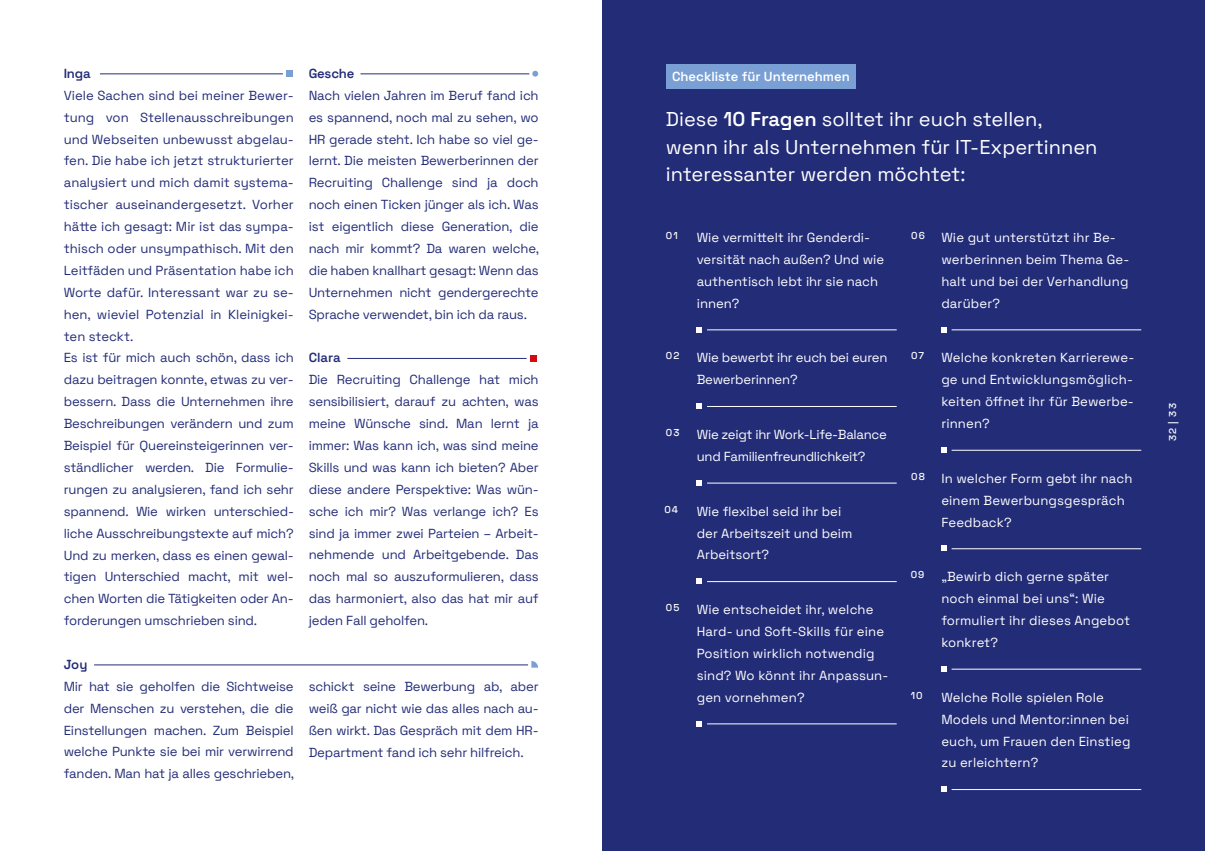
<style>
.page{position:relative;width:1205px;height:851px;background:#fff}
.page>*{position:absolute;margin:0;border:0;box-sizing:border-box;transform-origin:0 0}
.t1{font:20px/27.5px "Space Grotesk";color:#fff}
.t2{font:13.12px/21.9px "Space Grotesk";letter-spacing:-.015em;color:#232c77;text-align:justify}
.t3{font:13.12px/21.9px "Space Grotesk";letter-spacing:.01em;color:#fff}
.t4{font:13.12px/21.9px "Space Grotesk";letter-spacing:-.02em;color:#fff}
.t5{font:13.12px/21.9px "Space Grotesk";letter-spacing:-.015em;color:#fff}
.t6{font:600 13.12px "Space Grotesk";color:#fff}
.t7{font:600 13.12px "Space Grotesk";letter-spacing:-.015em;color:#232c77}
.t8{font:500 10px "Space Grotesk";letter-spacing:.1em;color:#fff}
.s1{font-weight:600}
</style>
<div class="page">
<hr style="left:100px;top:74px;width:183px;height:1px;background:#232c77">
<svg style="left:286px;top:71px;width:6px;height:6px"></svg>
<hr style="left:360px;top:74px;width:169px;height:1px;background:#232c77">
<svg style="left:532px;top:71px;width:6px;height:6px"></svg>
<hr style="left:347px;top:358px;width:179px;height:1px;background:#232c77">
<svg style="left:530px;top:355px;width:6px;height:6px"></svg>
<hr style="left:94px;top:664px;width:434px;height:1px;background:#232c77">
<svg style="left:531px;top:661px;width:7px;height:6px"></svg>
<div style="left:602px;top:0;width:603px;height:850px;background:#232c77"></div>
<svg style="left:697px;top:327px;width:5px;height:5px"></svg>
<hr style="left:707px;top:329px;width:190px;height:1px;background:#fff">
<svg style="left:697px;top:403px;width:5px;height:5px"></svg>
<hr style="left:707px;top:406px;width:190px;height:1px;background:#fff">
<svg style="left:697px;top:480px;width:5px;height:5px"></svg>
<hr style="left:707px;top:483px;width:190px;height:1px;background:#fff">
<svg style="left:697px;top:578px;width:5px;height:5px"></svg>
<hr style="left:707px;top:581px;width:190px;height:1px;background:#fff">
<svg style="left:697px;top:721px;width:5px;height:5px"></svg>
<hr style="left:707px;top:723px;width:190px;height:1px;background:#fff">
<svg style="left:941px;top:327px;width:5px;height:5px"></svg>
<hr style="left:951px;top:329px;width:190px;height:1px;background:#fff">
<svg style="left:941px;top:447px;width:5px;height:5px"></svg>
<hr style="left:951px;top:450px;width:190px;height:1px;background:#fff">
<svg style="left:941px;top:546px;width:5px;height:5px"></svg>
<hr style="left:951px;top:548px;width:190px;height:1px;background:#fff">
<svg style="left:941px;top:666px;width:5px;height:5px"></svg>
<hr style="left:951px;top:668px;width:190px;height:1px;background:#fff">
<svg style="left:941px;top:786px;width:5px;height:5px"></svg>
<hr style="left:951px;top:789px;width:190px;height:1px;background:#fff">
<div style="left:666px;top:64px;width:190px;height:25px;background:#799fd4"></div>
<p class="t7" style="left:64px;top:64px;width:28px">Inga</p>
<p class="t2" style="left:64px;top:83px;width:232px;text-align:left">Viele Sachen sind bei meiner Bewer&shy;tung von Stellenausschreibungen und Webseiten unbewusst abgelau&shy;fen. Die habe ich jetzt strukturierter analysiert und mich damit systema&shy;tischer auseinandergesetzt. Vorher hätte ich gesagt: Mir ist das sympa&shy;thisch oder unsympathisch. Mit den Leitfäden und Präsentation habe ich Worte dafür. Interessant war zu se&shy;hen, wieviel Potenzial in Kleinigkei&shy;ten steckt.<br>Es ist für mich auch schön, dass ich dazu beitragen konnte, etwas zu ver&shy;bessern. Dass die Unternehmen ihre Beschreibungen verändern und zum Beispiel für Quereinsteigerinnen ver&shy;ständlicher werden. Die Formulie&shy;rungen zu analysieren, fand ich sehr spannend. Wie wirken unterschied&shy;liche Ausschreibungstexte auf mich?<br>Und zu merken, dass es einen gewal&shy;tigen Unterschied macht, mit wel&shy;chen Worten die Tätigkeiten oder An&shy;forderungen umschrieben sind.</p>
<p class="t7" style="left:309px;top:64px;width:47px">Gesche</p>
<p class="t2" style="left:309px;top:83px;width:232px">Nach vielen Jahren im Beruf fand ich es spannend, noch mal zu sehen, wo HR gerade steht. Ich habe so viel ge&shy;lernt. Die meisten Bewerberinnen der Recruiting Challenge sind ja doch noch einen Ticken jünger als ich. Was ist eigentlich diese Generation, die nach mir kommt? Da waren welche, die haben knallhart gesagt: Wenn das Unternehmen nicht gendergerechte Sprache verwendet, bin ich da raus.</p>
<p class="t7" style="left:309px;top:348px;width:33px">Clara</p>
<p class="t2" style="left:309px;top:368px;width:231px">Die Recruiting Challenge hat mich sensibilisiert, darauf zu achten, was meine Wünsche sind. Man lernt ja immer: Was kann ich, was sind meine Skills und was kann ich bieten? Aber diese andere Perspektive: Was wün&shy;sche ich mir? Was verlange ich? Es sind ja immer zwei Parteien – Arbeit&shy;nehmende und Arbeitgebende. Das noch mal so auszuformulieren, dass das harmoniert, also das hat mir auf jeden Fall geholfen.</p>
<p class="t7" style="left:64px;top:654px;width:25px">Joy</p>
<p class="t2" style="left:64px;top:674px;width:232px">Mir hat sie geholfen die Sichtweise der Menschen zu verstehen, die die Einstellungen machen. Zum Beispiel welche Punkte sie bei mir verwirrend fanden. Man hat ja alles geschrieben,</p>
<p class="t2" style="left:309px;top:674px;width:231px">schickt seine Bewerbung ab, aber weiß gar nicht wie das alles nach au&shy;ßen wirkt. Das Gespräch mit dem HR-Department fand ich sehr hilfreich.</p>
<p class="t6" style="left:672px;top:66px;width:179px">Checkliste für Unternehmen</p>
<h1 class="t1" style="left:666px;top:104px;width:433px">Diese <span class="s1">10 Fragen</span> solltet ihr euch stellen, wenn ihr als Unternehmen für IT-Expertinnen interessanter werden möchtet:</h1>
<p class="t8" style="left:666px;top:228px;width:13px">01</p>
<p class="t8" style="left:911px;top:228px;width:15px">06</p>
<p class="t3" style="left:697px;top:226px;width:189px">Wie vermittelt ihr Genderdi&shy;versität nach außen? Und wie authentisch lebt ihr sie nach innen?</p>
<p class="t3" style="left:941px;top:226px;width:189px">Wie gut unterstützt ihr Be&shy;werberinnen beim Thema Ge&shy;halt und bei der Verhandlung darüber?</p>
<p class="t8" style="left:666px;top:348px;width:15px">02</p>
<p class="t8" style="left:911px;top:348px;width:14px">07</p>
<p class="t5" style="left:697px;top:346px;width:192px">Wie bewerbt ihr euch bei euren<br>Bewerberinnen?</p>
<p class="t8" style="left:666px;top:425px;width:15px">03</p>
<p class="t4" style="left:697px;top:423px;width:192px">Wie zeigt ihr Work-Life-Balance und Familienfreundlichkeit?</p>
<p class="t8" style="left:911px;top:469px;width:15px">08</p>
<p class="t8" style="left:664px;top:501px;width:15px">04</p>
<p class="t3" style="left:697px;top:499px;width:157px">Wie flexibel seid ihr bei der Arbeitszeit und beim<br>Arbeitsort?</p>
<p class="t8" style="left:911px;top:567px;width:15px">09</p>
<p class="t8" style="left:666px;top:600px;width:15px">05</p>
<p class="t3" style="left:697px;top:598px;width:193px">Wie entscheidet ihr, welche<br>Hard- und Soft-Skills für eine<br>Position wirklich notwendig sind? Wo könnt ihr Anpassun&shy;gen vornehmen?</p>
<p class="t8" style="left:911px;top:687px;width:13px">10</p>
<p class="t3" style="left:941px;top:346px;width:194px;text-align:justify">Welche konkreten Karrierewe&shy;ge und Entwicklungsmöglich&shy;keiten öffnet ihr für Bewerbe&shy;rinnen?</p>
<p class="t3" style="left:941px;top:466px;width:193px">In welcher Form gebt ihr nach einem Bewerbungsgespräch<br>Feedback?</p>
<p class="t3" style="left:941px;top:565px;width:190px">„Bewirb dich gerne später noch einmal bei uns“: Wie formuliert ihr dieses Angebot konkret?</p>
<p class="t3" style="left:941px;top:685px;width:191px">Welche Rolle spielen Role<br>Models und Mentor:innen bei euch, um Frauen den Einstieg zu erleichtern?</p>
<p class="t8" style="left:1165px;top:441px;width:39px;rotate:-90deg">32 | 33</p>
</div>
